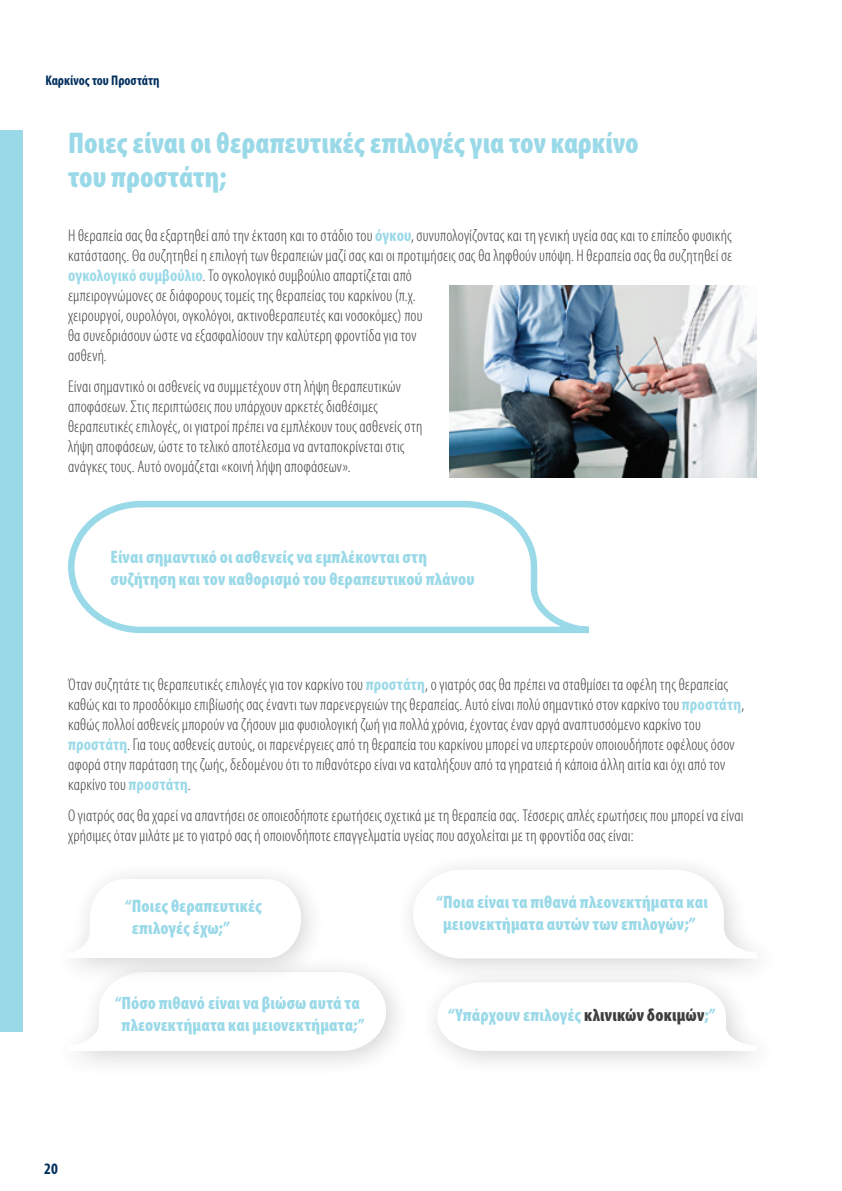
<style>
.page{position:relative;width:842px;height:1191px;background:#fff}
.page>*{position:absolute;margin:0;border:0;box-sizing:border-box;transform-origin:0 0}
.t1{font:900 condensed 30px/34px "Myriad Pro";color:#9ad9e8}
.t2{font:900 condensed 18px/22px "Myriad Pro";letter-spacing:.005em;color:#9ad9e8}
.t3{font:300 condensed 17px/20px "Myriad Pro";letter-spacing:.01em;color:#3e3e3f}
.t4{font:700 condensed 16px "Myriad Pro";color:#002e5e}
.t5{font:700 condensed 14px "Myriad Pro";color:#002e5e}
.s1{font-weight:700;color:#9ad9e8}
.s2{color:#3e3e3f}
</style>
<div class="page">
<div style="left:0;top:130px;width:23px;height:902px;background:#9ad9e8"></div>
<svg style="left:68px;top:500px;width:521px;height:134px"></svg>
<img style="left:449px;top:286px;width:308px;height:192px">
<div style="left:396px;top:851px;width:385px;height:133px;background:#231f20;opacity:.2"></div>
<svg style="left:410px;top:866px;width:353px;height:95px"></svg>
<div style="left:420px;top:964px;width:361px;height:113px;background:#231f20;opacity:.2"></div>
<svg style="left:435px;top:979px;width:327px;height:74px"></svg>
<div style="left:51px;top:954px;width:360px;height:123px;background:#231f20;opacity:.2"></div>
<svg style="left:63px;top:969px;width:326px;height:84px"></svg>
<div style="left:51px;top:861px;width:276px;height:123px;background:#231f20;opacity:.2"></div>
<svg style="left:63px;top:876px;width:241px;height:84px"></svg>
<p class="t5" style="left:45px;top:72px;width:116px">Καρκίνος του Προστάτη</p>
<h1 class="t1" style="left:68px;top:125px;width:572px">Ποιες είναι οι θεραπευτικές επιλογές για τον καρκίνο του προστάτη;</h1>
<p class="t3" style="left:68px;top:225px;width:666px">Η θεραπεία σας θα εξαρτηθεί από την έκταση και το στάδιο του <span class="s1">όγκου</span>, συνυπολογίζοντας και τη γενική υγεία σας και το επίπεδο φυσικής κατάστασης. Θα συζητηθεί η επιλογή των θεραπειών μαζί σας και οι προτιμήσεις σας θα ληφθούν υπόψη. Η θεραπεία σας θα συζητηθεί σε <span class="s1">ογκολογικό συμβούλιο</span>. Το ογκολογικό συμβούλιο απαρτίζεται από<br>εμπειρογνώμονες σε διάφορους τομείς της θεραπείας του καρκίνου (π.χ.<br>χειρουργοί, ουρολόγοι, ογκολόγοι, ακτινοθεραπευτές και νοσοκόμες) που<br>θα συνεδριάσουν ώστε να εξασφαλίσουν την καλύτερη φροντίδα για τον<br>ασθενή.</p>
<p class="t3" style="left:68px;top:376px;width:356px">Είναι σημαντικό οι ασθενείς να συμμετέχουν στη λήψη θεραπευτικών αποφάσεων. Στις περιπτώσεις που υπάρχουν αρκετές διαθέσιμες θεραπευτικές επιλογές, οι γιατροί πρέπει να εμπλέκουν τους ασθενείς στη λήψη αποφάσεων, ώστε το τελικό αποτέλεσμα να ανταποκρίνεται στις ανάγκες τους. Αυτό ονομάζεται «κοινή λήψη αποφάσεων».</p>
<p class="t2" style="left:111px;top:545px;width:366px">Είναι σημαντικό οι ασθενείς να εμπλέκονται στη συζήτηση και τον καθορισμό του θεραπευτικού πλάνου</p>
<p class="t3" style="left:68px;top:674px;width:678px">Όταν συζητάτε τις θεραπευτικές επιλογές για τον καρκίνο του <span class="s1">προστάτη</span>, ο γιατρός σας θα πρέπει να σταθμίσει τα οφέλη της θεραπείας καθώς και το προσδόκιμο επιβίωσής σας έναντι των παρενεργειών της θεραπείας. Αυτό είναι πολύ σημαντικό στον καρκίνο του <span class="s1">προστάτη</span>, καθώς πολλοί ασθενείς μπορούν να ζήσουν μια φυσιολογική ζωή για πολλά χρόνια, έχοντας έναν αργά αναπτυσσόμενο καρκίνο του <span class="s1">προστάτη</span>. Για τους ασθενείς αυτούς, οι παρενέργειες από τη θεραπεία του καρκίνου μπορεί να υπερτερούν οποιουδήποτε οφέλους όσον αφορά στην παράταση της ζωής, δεδομένου ότι το πιθανότερο είναι να καταλήξουν από τα γηρατειά ή κάποια άλλη αιτία και όχι από τον καρκίνο του <span class="s1">προστάτη</span>.</p>
<p class="t3" style="left:68px;top:805px;width:677px">Ο γιατρός σας θα χαρεί να απαντήσει σε οποιεσδήποτε ερωτήσεις σχετικά με τη θεραπεία σας. Τέσσερις απλές ερωτήσεις που μπορεί να είναι χρήσιμες όταν μιλάτε με το γιατρό σας ή οποιονδήποτε επαγγελματία υγείας που ασχολείται με τη φροντίδα σας είναι:</p>
<p class="t2" style="left:132px;top:894px;width:131px;text-indent:-6px">“Ποιες θεραπευτικές επιλογές έχω;”</p>
<p class="t2" style="left:437px;top:891px;width:273px;text-align:center">“Ποια είναι τα πιθανά πλεονεκτήματα και μειονεκτήματα αυτών των επιλογών;”</p>
<p class="t4" style="left:44px;top:1159px;width:15px">20</p>
<p class="t2" style="left:115px;top:992px;width:251px;text-align:center">“Πόσο πιθανό είναι να βιώσω αυτά τα πλεονεκτήματα και μειονεκτήματα;”</p>
<p class="t2" style="left:448px;top:1003px;width:269px">“Yπάρχουν επιλογές <span class="s2">κλινικών δοκιμών</span>;”</p>
</div>
